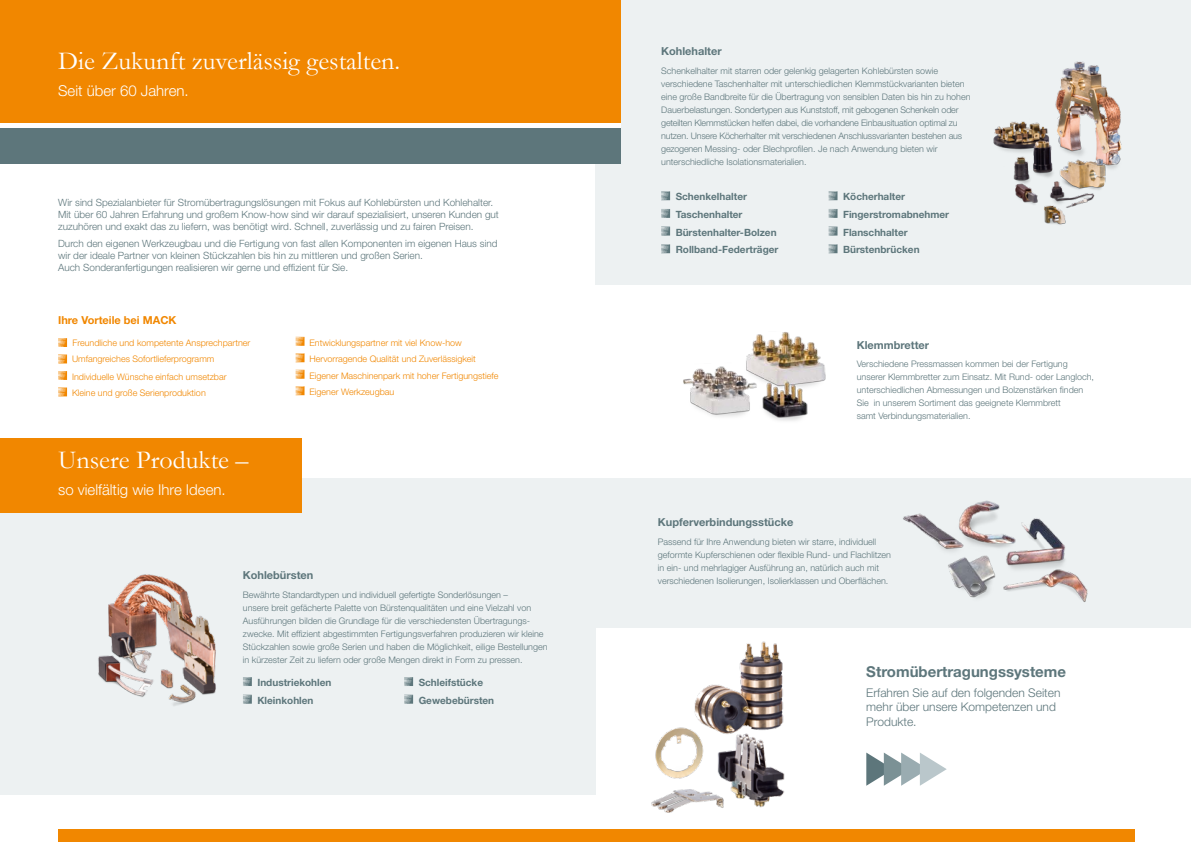
<style>
.page{position:relative;width:1191px;height:842px;background:#fff}
.page>*{position:absolute;margin:0;border:0;box-sizing:border-box;transform-origin:0 0}
.t1{font:26px "Garamond";color:#fff}
.t2{font:300 15px "Helvetica Neue";color:#fff}
.t3{font:700 15px "Helvetica Neue";color:#5d767b}
.t4{font:300 12px/14.4px "Helvetica Neue";color:#5d767b}
.t5{font:700 11px "Helvetica Neue";color:#5d767b}
.t6{font:700 11px "Helvetica Neue";color:#f18700}
.t7{font:300 10px/12px "Helvetica Neue";color:#5d767b}
.t8{font:700 10px/17.7px "Helvetica Neue";color:#5d767b}
.t9{font:300 9px/13px "Helvetica Neue";color:#5d767b}
.t10{font:300 9px/16.5px "Helvetica Neue";color:#f18700}
</style>
<div class="page">
<div style="left:595px;top:0;width:596px;height:284px;background:#edf1f2"></div>
<div style="left:595px;top:478px;width:596px;height:149px;background:#edf1f2"></div>
<div style="left:0;top:478px;width:595px;height:316px;background:#edf1f2"></div>
<div style="left:0;top:438px;width:302px;height:75px;background:#f18700"></div>
<div style="left:0;top:0;width:621px;height:125px;background:#f18700"></div>
<div style="left:0;top:127px;width:621px;height:37px;background:#5d767b"></div>
<hr style="left:0;top:123px;width:621px;height:4px;background:#fff">
<svg style="left:866px;top:752px;width:80px;height:34px"></svg>
<img style="left:598px;top:627px;width:241px;height:186px">
<img style="left:683px;top:332px;width:143px;height:89px">
<img style="left:98px;top:574px;width:154px;height:132px">
<img style="left:993px;top:61px;width:129px;height:164px">
<img style="left:903px;top:500px;width:185px;height:102px">
<div style="left:58px;top:829px;width:1076px;height:13px;background:#f18700"></div>
<svg style="left:58px;top:338px;width:9px;height:9px"></svg>
<svg style="left:58px;top:354px;width:9px;height:9px"></svg>
<svg style="left:58px;top:371px;width:9px;height:9px"></svg>
<svg style="left:58px;top:387px;width:9px;height:9px"></svg>
<svg style="left:295px;top:337px;width:9px;height:9px"></svg>
<svg style="left:295px;top:353px;width:9px;height:9px"></svg>
<svg style="left:295px;top:370px;width:9px;height:9px"></svg>
<svg style="left:295px;top:386px;width:9px;height:9px"></svg>
<svg style="left:243px;top:677px;width:9px;height:9px"></svg>
<svg style="left:243px;top:695px;width:9px;height:9px"></svg>
<svg style="left:404px;top:677px;width:9px;height:9px"></svg>
<svg style="left:404px;top:695px;width:9px;height:9px"></svg>
<svg style="left:661px;top:191px;width:9px;height:9px"></svg>
<svg style="left:661px;top:209px;width:9px;height:9px"></svg>
<svg style="left:661px;top:227px;width:9px;height:9px"></svg>
<svg style="left:661px;top:244px;width:9px;height:9px"></svg>
<svg style="left:828px;top:191px;width:9px;height:9px"></svg>
<svg style="left:828px;top:209px;width:9px;height:9px"></svg>
<svg style="left:828px;top:227px;width:9px;height:9px"></svg>
<svg style="left:828px;top:244px;width:9px;height:9px"></svg>
<h1 class="t1" style="left:58px;top:46px;width:343px">Die Zukunft zuverlässig gestalten.</h1>
<h2 class="t2" style="left:58px;top:82px;width:132px">Seit über 60 Jahren.</h2>
<p class="t7" style="left:58px;top:196px;width:442px">Wir sind Spezialanbieter für Stromübertragungslösungen mit Fokus auf Kohlebürsten und Kohlehalter.<br>Mit über 60 Jahren Erfahrung und großem Know-how sind wir darauf spezialisiert, unseren Kunden gut zuzuhören und exakt das zu liefern, was benötigt wird. Schnell, zuverlässig und zu fairen Preisen.</p>
<p class="t7" style="left:58px;top:238px;width:441px">Durch den eigenen Werkzeugbau und die Fertigung von fast allen Komponenten im eigenen Haus sind wir der ideale Partner von kleinen Stückzahlen bis hin zu mittleren und großen Serien.<br>Auch Sonderanfertigungen realisieren wir gerne und effizient für Sie.</p>
<p class="t6" style="left:58px;top:313px;width:120px">Ihre Vorteile bei MACK</p>
<p class="t10" style="left:72px;top:334px;width:180px">Freundliche und kompetente Ansprechpartner<br>Umfangreiches Sofortlieferprogramm</p>
<p class="t10" style="left:72px;top:368px;width:156px">Individuelle Wünsche einfach umsetzbar<br>Kleine und große Serienproduktion</p>
<h1 class="t1" style="left:58px;top:444px;width:192px">Unsere Produkte –</h1>
<h2 class="t2" style="left:58px;top:481px;width:169px">so vielfältig wie Ihre Ideen.</h2>
<p class="t10" style="left:309px;top:334px;width:190px">Entwicklungspartner mit viel Know-how Hervorragende Qualität und Zuverlässigkeit Eigener Maschinenpark mit hoher Fertigungstiefe Eigener Werkzeugbau</p>
<p class="t5" style="left:243px;top:568px;width:72px">Kohlebürsten</p>
<p class="t9" style="left:243px;top:588px;width:306px">Bewährte Standardtypen und individuell gefertigte Sonderlösungen –<br>unsere breit gefächerte Palette von Bürstenqualitäten und eine Vielzahl von Ausführungen bilden die Grundlage für die verschiedensten Übertragungs&shy;zwecke. Mit effizient abgestimmten Fertigungsverfahren produzieren wir kleine Stückzahlen sowie große Serien und haben die Möglichkeit, eilige Bestellungen in kürzester Zeit zu liefern oder große Mengen direkt in Form zu pressen.</p>
<p class="t8" style="left:257px;top:673px;width:76px">Industriekohlen<br>Kleinkohlen</p>
<p class="t8" style="left:419px;top:673px;width:77px">Schleifstücke<br>Gewebebürsten</p>
<p class="t5" style="left:661px;top:44px;width:62px">Kohlehalter</p>
<p class="t9" style="left:661px;top:64px;width:311px">Schenkelhalter mit starren oder gelenkig gelagerten Kohlebürsten sowie verschiedene Taschenhalter mit unterschiedlichen Klemmstückvarianten bieten eine große Bandbreite für die Übertragung von sensiblen Daten bis hin zu hohen Dauerbelastungen. Sondertypen aus Kunststoff, mit gebogenen Schenkeln oder geteilten Klemmstücken helfen dabei, die vorhandene Einbausituation optimal zu nutzen. Unsere Köcherhalter mit verschiedenen Anschlussvarianten bestehen aus gezogenen Messing- oder Blechprofilen. Je nach Anwendung bieten wir unterschiedliche Isolationsmaterialien.</p>
<p class="t8" style="left:675px;top:188px;width:104px">Schenkelhalter<br>Taschenhalter<br>Bürstenhalter-Bolzen<br>Rollband-Federträger</p>
<p class="t8" style="left:843px;top:188px;width:108px">Köcherhalter<br>Fingerstromabnehmer<br>Flanschhalter<br>Bürstenbrücken</p>
<p class="t5" style="left:856px;top:338px;width:74px">Klemmbretter</p>
<p class="t9" style="left:856px;top:358px;width:239px">Verschiedene Pressmassen kommen bei der Fertigung unserer Klemmbretter zum Einsatz. Mit Rund- oder Langloch, unterschiedlichen Abmessungen und Bolzenstärken finden Sie in unserem Sortiment das geeignete Klemmbrett<br>samt Verbindungsmaterialien.</p>
<p class="t5" style="left:658px;top:516px;width:137px">Kupferverbindungsstücke</p>
<p class="t9" style="left:658px;top:535px;width:235px">Passend für Ihre Anwendung bieten wir starre, individuell geformte Kupferschienen oder flexible Rund- und Flachlitzen in ein- und mehrlagiger Ausführung an, natürlich auch mit verschiedenen Isolierungen, Isolierklassen und Oberflächen.</p>
<h2 class="t3" style="left:866px;top:662px;width:201px">Stromübertragungssysteme</h2>
<h3 class="t4" style="left:866px;top:685px;width:196px">Erfahren Sie auf den folgenden Seiten mehr über unsere Kompetenzen und<br>Produkte.</h3>
</div>
